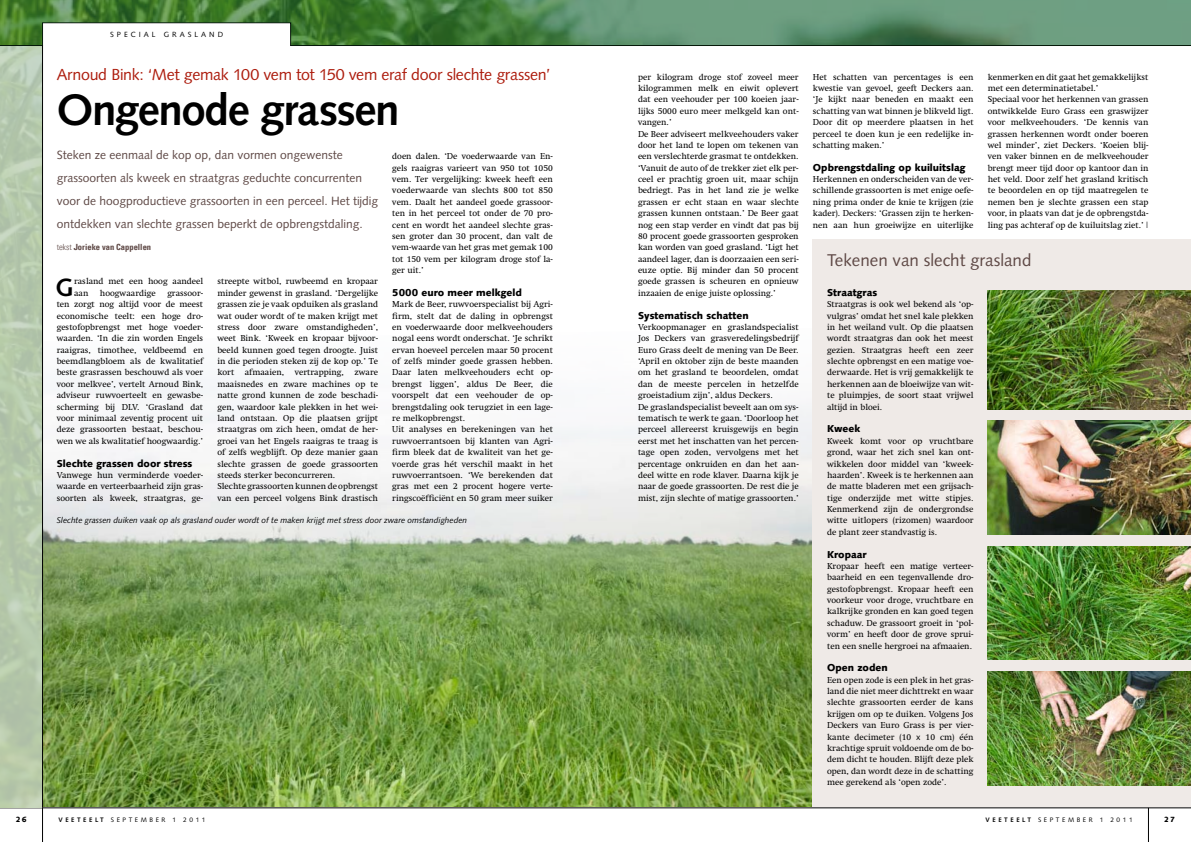
<style>
.page{position:relative;width:1191px;height:842px;background:#fff}
.page>*{position:absolute;margin:0;border:0;box-sizing:border-box;transform-origin:0 0}
.t1{font:700 44px "Syntax LT Pro";letter-spacing:-.03em;color:#000}
.t2{font:700 24.9px "Syntax LT Pro";color:#000}
.t3{font:17px "Syntax LT Pro";color:#5e4845}
.t4{font:16px "Syntax LT Pro";letter-spacing:-.015em;color:#ad1d0e}
.t5{font:12px/22.8px "Syntax LT Pro";color:#5e4845}
.t6{font:900 10px "Syntax LT Pro";color:#000}
.t7{font:8.8px/11.4px "Swift LT Pro";color:#000;text-align:justify}
.t8{font:8.5px "Univers Com 67 Bold Cond";color:#5e4845}
.t9{font:italic 8.3px "Syntax LT Pro";color:#000}
.t10{font:7.5px "Syntax LT Pro";letter-spacing:.4em;color:#000}
.t11{font:900 7.5px "Syntax LT Pro";color:#000}
.t12{font:6.5px "Syntax LT Pro";letter-spacing:.4em;color:#000}
.s1{font-family:"Univers Com 47 Light Cond"}
.s2{font-family:"Univers LT Pro 45";font-weight:300}
.s3{font-family:"Syntax LT Pro"}
.s4{font-weight:700}
</style>
<div class="page">
<img style="left:43px;top:328px;width:770px;height:479px">
<div style="left:813px;top:239px;width:378px;height:569px;background:#efeae7"></div>
<img style="left:987px;top:290px;width:204px;height:120px">
<img style="left:987px;top:421px;width:204px;height:114px">
<img style="left:987px;top:671px;width:204px;height:114px">
<img style="left:987px;top:546px;width:204px;height:114px">
<svg style="left:0;top:807px;width:1191px;height:2px;background:#7f7f7f"></svg>
<hr style="left:42px;top:808px;width:1px;height:34px;background:#000">
<hr style="left:1148px;top:808px;width:1px;height:34px;background:#000">
<svg style="left:0;top:46px;width:42px;height:762px;background:#b5c8ac"></svg>
<hr style="left:42px;top:46px;width:1px;height:762px;background:#000">
<svg style="left:0;top:0;width:1191px;height:46px;background:#67956c"></svg>
<p class="t10" style="left:110px;top:30px;width:114px">SPECIAL GRASLAND</p>
<h3 class="t4" style="left:57px;top:65px;width:495px">Arnoud Bink: ‘Met gemak 100 vem tot 150 vem eraf door slechte grassen’</h3>
<h1 class="t1" style="left:57px;top:84px;width:344px">Ongenode grassen</h1>
<h3 class="t5" style="left:57px;top:144px;width:323px">Steken ze eenmaal de kop op, dan vormen ongewenste grassoorten als kweek en straatgras geduchte concurrenten voor de hoogproductieve grassoorten in een perceel. Het tijdig ontdekken van slechte grassen beperkt de opbrengstdaling.</h3>
<p class="t8" style="left:57px;top:242px;width:96px"><span class="s1">tekst</span> Jorieke van Cappellen</p>
<h2 class="t2" style="left:55px;top:273px;width:19px">G</h2>
<p class="t7" style="left:74px;top:276px;width:131px">rasland met een hoog aandeel aan</p>
<p class="t7" style="left:100px;top:287px;width:57px">hoogwaardige</p>
<p class="t7" style="left:57px;top:287px;width:148px;text-indent:111px">grassoor&shy;ten zorgt nog altijd voor de meest economische teelt: een hoge dro&shy;gestofopbrengst met hoge voeder&shy;waarden. ‘In die zin worden Engels raaigras, timothee, veldbeemd en beemdlangbloem als de kwalitatief beste grasrassen beschouwd als voer voor melkvee’, vertelt Arnoud Bink, adviseur ruwvoerteelt en gewasbe&shy;scherming bij DLV. ‘Grasland dat voor minimaal zeventig procent uit deze grassoorten bestaat, beschou&shy;wen we als kwalitatief hoogwaardig.’</p>
<p class="t6" style="left:57px;top:457px;width:137px">Slechte grassen door stress</p>
<p class="t7" style="left:57px;top:469px;width:148px">Vanwege hun verminderde voeder&shy;waarde en verteerbaarheid zijn gras&shy;soorten als kweek, straatgras, ge-</p>
<p class="t7" style="left:217px;top:276px;width:162px;text-align:left">streepte witbol, ruwbeemd en kropaar minder gewenst in grasland. ‘Dergelijke grassen zie je vaak opduiken als grasland wat ouder wordt of te maken krijgt met stress door zware omstandigheden’, weet Bink. ‘Kweek en kropaar bijvoor&shy;beeld kunnen goed tegen droogte. Juist in die perioden steken zij de kop op.’ Te kort afmaaien, vertrapping, zware maaisnedes en zware machines op te natte grond kunnen de zode beschadi&shy;gen, waardoor kale plekken in het wei&shy;land ontstaan. Op die plaatsen grijpt straatgras om zich heen, omdat de her&shy;groei van het Engels raaigras te traag is of zelfs wegblijft. Op deze manier gaan slechte grassen de goede grassoorten steeds sterker beconcurreren.<br>Slechte grassoorten kunnen de opbrengst van een perceel volgens Bink drastisch</p>
<p class="t7" style="left:392px;top:151px;width:162px">doen dalen. ‘De voederwaarde van En&shy;gels raaigras varieert van 950 tot 1050 vem. Ter vergelijking: kweek heeft een voederwaarde van slechts 800 tot 850 vem. Daalt het aandeel goede grassoor&shy;ten in het perceel tot onder de 70 pro&shy;cent en wordt het aandeel slechte gras&shy;sen groter dan 30 procent, dan valt de vem-waarde van het gras met gemak 100 tot 150 vem per kilogram droge stof la&shy;ger uit.’</p>
<p class="t6" style="left:392px;top:286px;width:131px">5000 euro meer melkgeld</p>
<p class="t7" style="left:392px;top:298px;width:162px;text-align:left">Mark de Beer, ruwvoerspecialist bij Agri&shy;firm, stelt dat de daling in opbrengst en voederwaarde door melkveehouders nogal eens wordt onderschat. ‘Je schrikt ervan hoeveel percelen maar 50 procent of zelfs minder goede grassen hebben.<br>Daar laten melkveehouders echt op&shy;brengst liggen’, aldus De Beer, die voorspelt dat een veehouder de op&shy;brengstdaling ook terugziet in een lage&shy;re melkopbrengst.<br>Uit analyses en berekeningen van het ruwvoerrantsoen bij klanten van Agri&shy;firm bleek dat de kwaliteit van het ge&shy;voerde gras hét verschil maakt in het ruwvoerrantsoen. ‘We berekenden dat gras met een 2 procent hogere verte&shy;ringscoëfficiënt en 50 gram meer suiker</p>
<p class="t9" style="left:57px;top:516px;width:412px">Slechte grassen duiken vaak op als grasland ouder wordt of te maken krijgt met stress door zware omstandigheden</p>
<p class="t7" style="left:638px;top:71px;width:162px;text-align:left">per kilogram droge stof zoveel meer kilogrammen melk en eiwit oplevert dat een veehouder per 100 koeien jaar&shy;lijks 5000 euro meer melkgeld kan ont&shy;vangen.’<br>De Beer adviseert melkveehouders vaker door het land te lopen om tekenen van een verslechterde grasmat te ontdekken. ‘Vanuit de auto of de trekker ziet elk per&shy;ceel er prachtig groen uit, maar schijn bedriegt. Pas in het land zie je welke grassen er echt staan en waar slechte grassen kunnen ontstaan.’ De Beer gaat nog een stap verder en vindt dat pas bij 80 procent goede grassoorten gesproken kan worden van goed grasland. ‘Ligt het aandeel lager, dan is doorzaaien een seri&shy;euze optie. Bij minder dan 50 procent goede grassen is scheuren en opnieuw inzaaien de enige juiste oplossing.’</p>
<p class="t6" style="left:638px;top:309px;width:112px">Systematisch schatten</p>
<p class="t7" style="left:638px;top:321px;width:162px;text-align:left">Verkoopmanager en graslandspecialist Jos Deckers van grasveredelingsbedrijf Euro Grass deelt de mening van De Beer. ‘April en oktober zijn de beste maanden om het grasland te beoordelen, omdat dan de meeste percelen in hetzelfde groeistadium zijn’, aldus Deckers.<br>De graslandspecialist beveelt aan om sys&shy;tematisch te werk te gaan. ‘Doorloop het perceel allereerst kruisgewijs en begin eerst met het inschatten van het percen&shy;tage open zoden, vervolgens met het percentage onkruiden en dan het aan&shy;deel witte en rode klaver. Daarna kijk je naar de goede grassoorten. De rest die je mist, zijn slechte of matige grassoorten.’</p>
<p class="t7" style="left:813px;top:71px;width:162px">Het schatten van percentages is een kwestie van gevoel, geeft Deckers aan. ‘Je kijkt naar beneden en maakt een schatting van wat binnen je blikveld ligt.<br>Door dit op meerdere plaatsen in het perceel te doen kun je een redelijke in&shy;schatting maken.’</p>
<p class="t6" style="left:813px;top:161px;width:154px">Opbrengstdaling op kuiluitslag</p>
<p class="t7" style="left:813px;top:173px;width:162px">Herkennen en onderscheiden van de ver&shy;schillende grassoorten is met enige oefe&shy;ning prima onder de knie te krijgen (zie kader). Deckers: ‘Grassen zijn te herken&shy;nen aan hun groeiwijze en uiterlijke</p>
<p class="t7" style="left:987px;top:71px;width:162px;text-align:left">kenmerken en dit gaat het gemakkelijkst met een determinatietabel.’<br>Speciaal voor het herkennen van grassen ontwikkelde Euro Grass een graswijzer voor melkveehouders. ‘De kennis van grassen herkennen wordt onder boeren wel minder’, ziet Deckers. ‘Koeien blij&shy;ven vaker binnen en de melkveehouder brengt meer tijd door op kantoor dan in het veld. Door zelf het grasland kritisch te beoordelen en op tijd maatregelen te nemen ben je slechte grassen een stap voor, in plaats van dat je de opbrengstda&shy;ling pas achteraf op de kuiluitslag ziet.’ <span class="s2">l</span></p>
<h3 class="t3" style="left:827px;top:250px;width:206px">Tekenen van slecht grasland</h3>
<p class="t6" style="left:827px;top:286px;width:52px">Straatgras</p>
<p class="t7" style="left:827px;top:298px;width:148px">Straatgras is ook wel bekend als ‘op&shy;vulgras’ omdat het snel kale plekken in het weiland vult. Op die plaatsen wordt straatgras dan ook het meest gezien. Straatgras heeft een zeer slechte opbrengst en een matige voe&shy;derwaarde. Het is vrij gemakkelijk te herkennen aan de bloeiwijze van wit&shy;te pluimpjes, de soort staat vrijwel altijd in bloei.</p>
<p class="t6" style="left:827px;top:423px;width:35px">Kweek</p>
<p class="t7" style="left:827px;top:435px;width:148px">Kweek komt voor op vruchtbare grond, waar het zich snel kan ont&shy;wikkelen door middel van ‘kweek&shy;haarden’. Kweek is te herkennen aan de matte bladeren met een grijsach&shy;tige onderzijde met witte stipjes.<br>Kenmerkend zijn de ondergrondse witte uitlopers (rizomen) waardoor de plant zeer standvastig is.</p>
<p class="t6" style="left:827px;top:548px;width:41px">Kropaar</p>
<p class="t7" style="left:827px;top:560px;width:148px">Kropaar heeft een matige verteer&shy;baarheid en een tegenvallende dro&shy;gestofopbrengst. Kropaar heeft een voorkeur voor droge, vruchtbare en kalkrijke gronden en kan goed tegen schaduw. De grassoort groeit in ‘pol&shy;vorm’ en heeft door de grove sprui&shy;ten een snelle hergroei na afmaaien.</p>
<p class="t6" style="left:827px;top:662px;width:62px">Open zoden</p>
<p class="t7" style="left:827px;top:674px;width:148px">Een open zode is een plek in het gras&shy;land die niet meer dichttrekt en waar slechte grassoorten eerder de kans krijgen om op te duiken. Volgens Jos Deckers van Euro Grass is per vier&shy;kante decimeter (10 <span class="s3">x</span> 10 cm) één krachtige spruit voldoende om de bo&shy;dem dicht te houden. Blijft deze plek open, dan wordt deze in de schatting mee gerekend als ‘open zode’.</p>
<p class="t11" style="left:16px;top:815px;width:12px">26</p>
<p class="t12" style="left:58px;top:815px;width:149px"><span class="s4">VEETEELT</span> SEPTEMBER 1 2011</p>
<p class="t12" style="left:985px;top:815px;width:149px"><span class="s4">VEETEELT</span> SEPTEMBER 1 2011</p>
<p class="t11" style="left:1164px;top:815px;width:12px">27</p>
</div>
